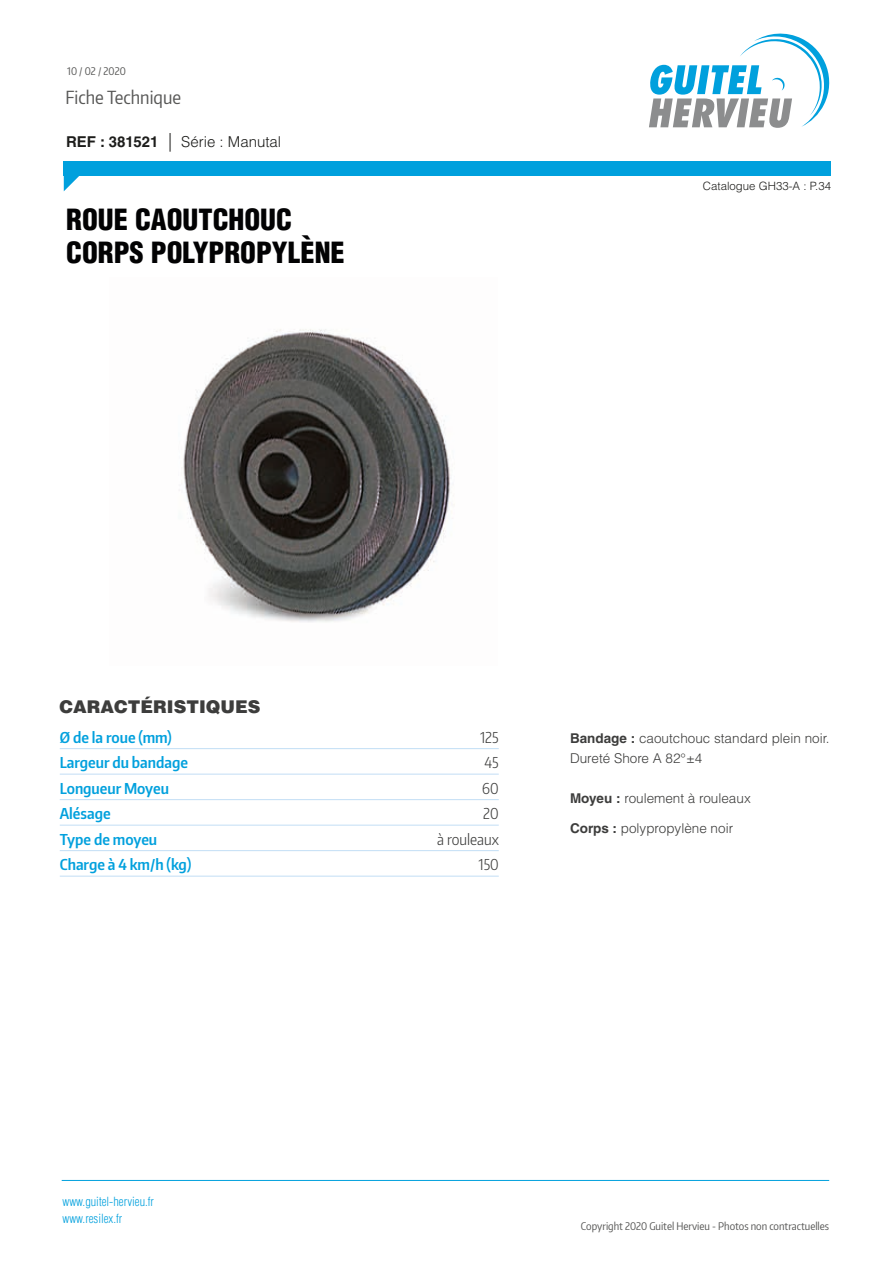
<style>
.page{position:relative;width:893px;height:1263px;background:#fff}
.page>*{position:absolute;margin:0;border:0;box-sizing:border-box;transform-origin:0 0}
.t1{font:900 condensed 28.5px/33px "Helvetica LT Std";color:#020203}
.t2{font:18px "Encode Sans Condensed";color:#575756}
.t3{font:900 17.55px "Helvetica LT Std";color:#3d3d3c}
.t4{font:600 15px "Encode Sans Condensed";color:#00a0dd}
.t5{font:300 15px "Helvetica LT Std";color:#1d1d1b}
.t6{font:300 15px "Encode Sans Condensed";color:#3d3d3c}
.t7{font:300 13.5px/19.5px "Helvetica LT Std";color:#3d3d3c}
.t8{font:300 condensed 12.3px/16.6px "Helvetica LT Std";color:#00a0dd}
.t9{font:300 11.4px "Helvetica LT Std";color:#1d1d1b}
.t10{font:10.5px "Encode Sans Condensed";color:#575756}
.s1{font-weight:700}
.s2{font-stretch:condensed;font-size:18.6px}
</style>
<div class="page">
<svg style="left:649px;top:33px;width:181px;height:95px"></svg>
<div style="left:64px;top:161px;width:767px;height:15px;background:#00a0dd"></div>
<svg style="left:64px;top:176px;width:15px;height:15px"></svg>
<hr style="left:62px;top:1180px;width:767px;height:1px;background:#00a0dd">
<hr style="left:60px;top:748px;width:439px;height:1px;background:#c2def5">
<hr style="left:60px;top:774px;width:439px;height:1px;background:#c2def5">
<hr style="left:60px;top:799px;width:439px;height:1px;background:#c2def5">
<hr style="left:60px;top:825px;width:439px;height:1px;background:#c2def5">
<hr style="left:60px;top:850px;width:439px;height:1px;background:#c2def5">
<hr style="left:60px;top:876px;width:439px;height:1px;background:#c2def5">
<img style="left:179px;top:329px;width:276px;height:293px">
<p class="t10" style="left:67px;top:64px;width:60px">10 / 02 / 2020</p>
<h2 class="t2" style="left:65px;top:85px;width:117px">Fiche Technique</h2>
<p class="t5" style="left:66px;top:132px;width:217px"><span class="s1">REF : 381521</span> <span class="s2">|</span> Série : Manutal</p>
<p class="t1" style="left:66px;top:203px;width:280px">ROUE CAOUTCHOUC<br>CORPS POLYPROPYLÈNE</p>
<p class="t9" style="left:703px;top:179px;width:130px">Catalogue GH33-A : P.34</p>
<p class="t3" style="left:60px;top:696px;width:202px">CARACTÉRISTIQUES</p>
<p class="t4" style="left:60px;top:727px;width:114px">Ø de la roue (mm)</p>
<p class="t6" style="left:480px;top:727px;width:20px">125</p>
<p class="t4" style="left:60px;top:753px;width:130px">Largeur du bandage</p>
<p class="t6" style="left:484px;top:753px;width:16px">45</p>
<p class="t4" style="left:60px;top:778px;width:111px">Longueur Moyeu</p>
<p class="t6" style="left:482px;top:778px;width:18px">60</p>
<p class="t4" style="left:60px;top:804px;width:52px">Alésage</p>
<p class="t6" style="left:483px;top:804px;width:17px">20</p>
<p class="t4" style="left:60px;top:829px;width:99px">Type de moyeu</p>
<p class="t6" style="left:437px;top:829px;width:63px">à rouleaux</p>
<p class="t4" style="left:60px;top:855px;width:133px">Charge à 4 km/h (kg)</p>
<p class="t6" style="left:479px;top:855px;width:22px">150</p>
<p class="t7" style="left:570px;top:728px;width:261px"><span class="s1">Bandage :</span> caoutchouc standard plein noir.<br>Dureté Shore A 82°±4</p>
<p class="t7" style="left:570px;top:788px;width:182px"><span class="s1">Moyeu :</span> roulement à rouleaux</p>
<p class="t7" style="left:570px;top:818px;width:165px"><span class="s1">Corps :</span> polypropylène noir</p>
<p class="t8" style="left:63px;top:1193px;width:93px">www.guitel-hervieu.fr www.resilex.fr</p>
<p class="t10" style="left:581px;top:1219px;width:250px">Copyright 2020 Guitel Hervieu - Photos non contractuelles</p>
</div>
